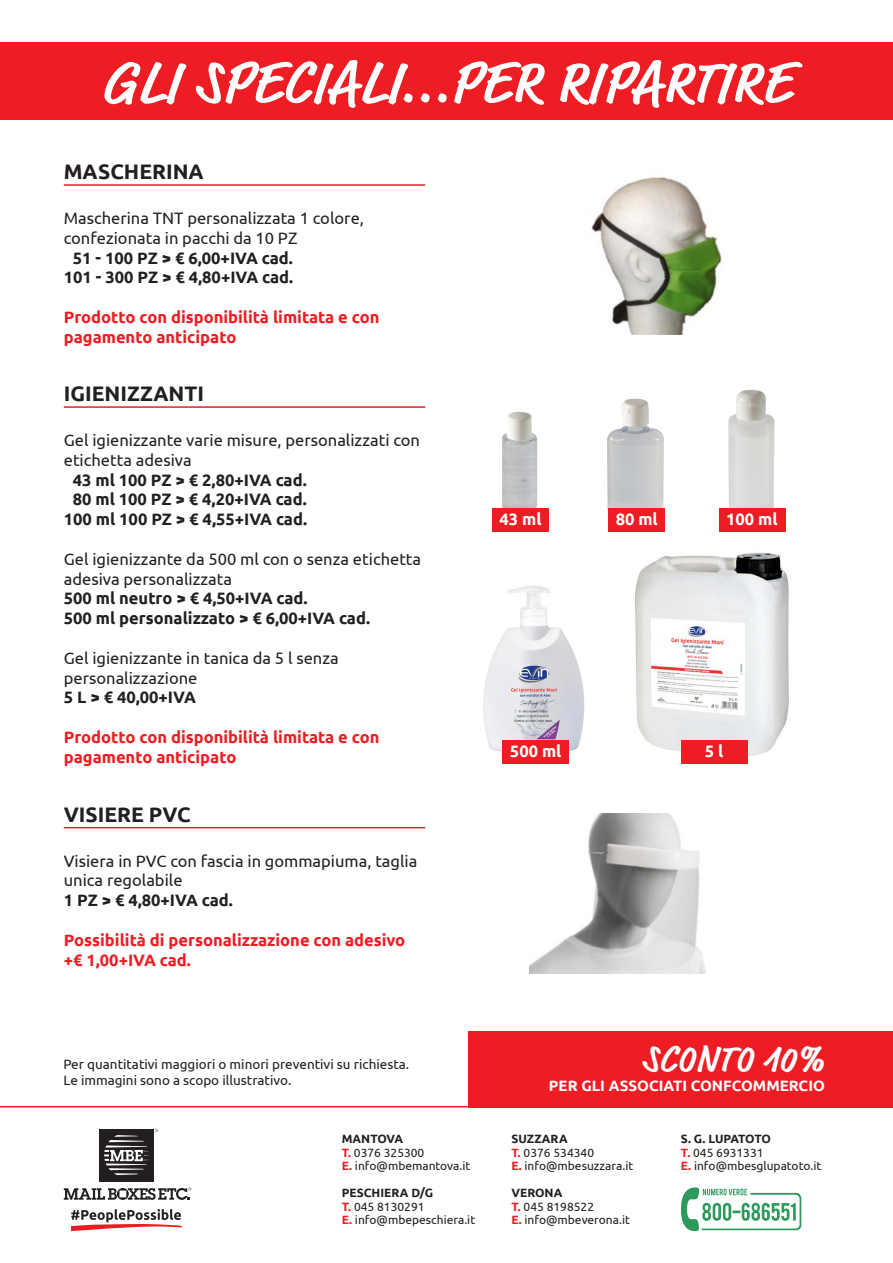
<style>
.page{position:relative;width:893px;height:1263px;background:#fff}
.page>*{position:absolute;margin:0;border:0;box-sizing:border-box;transform-origin:0 0}
.t1{font:700 60px "Market Pro";letter-spacing:.01em;color:#fff}
.t2{font:700 37.5px "Market Pro";letter-spacing:.01em;color:#fff}
.t3{font:700 21px "Ubuntu";color:#231f20}
.t4{font:16.5px/19.8px "Ubuntu";color:#231f20}
.t5{font:700 16.5px "Ubuntu";color:#231f20}
.t6{font:700 16.5px/19.8px "Ubuntu";color:#ee1d23}
.t7{font:700 16.5px "Ubuntu";color:#fff}
.t8{font:700 15px "Ubuntu";color:#fff}
.t9{font:13.5px/16.2px "Ubuntu";color:#231f20}
.t10{font:12px/13.5px "Ubuntu";color:#231f20}
.s1{font-weight:700}
.s2{font-weight:700;color:#ee1d23}
</style>
<div class="page">
<div style="left:99px;top:1129px;width:54px;height:52px;background:#231f20"></div>
<svg style="left:104px;top:1135px;width:45px;height:40px"></svg>
<svg style="left:64px;top:1187px;width:127px;height:13px"></svg>
<svg style="left:71px;top:1209px;width:111px;height:22px"></svg>
<svg style="left:681px;top:1187px;width:121px;height:44px"></svg>
<hr style="left:0;top:1106px;width:893px;height:1px;background:#ee1d23">
<div style="left:468px;top:1031px;width:425px;height:76px;background:#ee1d23"></div>
<hr style="left:64px;top:184px;width:361px;height:2px;background:#ee1d23">
<hr style="left:64px;top:406px;width:361px;height:2px;background:#ee1d23">
<img style="left:591px;top:177px;width:131px;height:157px">
<hr style="left:64px;top:827px;width:361px;height:1px;background:#ee1d23">
<img style="left:529px;top:813px;width:177px;height:160px">
<img style="left:492px;top:412px;width:46px;height:107px">
<img style="left:607px;top:398px;width:57px;height:124px">
<img style="left:728px;top:389px;width:47px;height:119px">
<div style="left:493px;top:508px;width:56px;height:23px;background:#ee1d23"></div>
<div style="left:609px;top:508px;width:56px;height:23px;background:#ee1d23"></div>
<div style="left:719px;top:508px;width:66px;height:23px;background:#ee1d23"></div>
<img style="left:634px;top:553px;width:155px;height:210px">
<img style="left:483px;top:585px;width:102px;height:167px">
<div style="left:502px;top:740px;width:67px;height:23px;background:#ee1d23"></div>
<div style="left:681px;top:740px;width:66px;height:23px;background:#ee1d23"></div>
<div style="left:0;top:42px;width:893px;height:78px;background:#ee1d23"></div>
<p class="t1" style="left:101px;top:40px;width:692px">GLI SPECIALI...PER RIPARTIRE</p>
<p class="t3" style="left:64px;top:159px;width:142px">MASCHERINA</p>
<p class="t4" style="left:64px;top:208px;width:302px">Mascherina TNT personalizzata 1 colore, confezionata in pacchi da 10 PZ</p>
<p class="t5" style="left:73px;top:248px;width:222px">51 - 100 PZ &gt; € 6,00+IVA cad.</p>
<p class="t5" style="left:64px;top:267px;width:231px">101 - 300 PZ &gt; € 4,80+IVA cad.</p>
<p class="t6" style="left:64px;top:307px;width:317px">Prodotto con disponibilità limitata e con pagamento anticipato</p>
<p class="t3" style="left:64px;top:381px;width:142px">IGIENIZZANTI</p>
<p class="t4" style="left:64px;top:430px;width:358px">Gel igienizzante varie misure, personalizzati con etichetta adesiva</p>
<p class="t5" style="left:73px;top:470px;width:235px">43 ml 100 PZ &gt; € 2,80+IVA cad.</p>
<p class="t5" style="left:73px;top:490px;width:235px">80 ml 100 PZ &gt; € 4,20+IVA cad.</p>
<p class="t5" style="left:64px;top:509px;width:245px">100 ml 100 PZ &gt; € 4,55+IVA cad.</p>
<p class="t4" style="left:64px;top:549px;width:359px">Gel igienizzante da 500 ml con o senza etichetta adesiva personalizzata</p>
<p class="t5" style="left:64px;top:589px;width:245px">500 ml neutro &gt; € 4,50+IVA cad.</p>
<p class="t5" style="left:64px;top:608px;width:308px">500 ml personalizzato &gt; € 6,00+IVA cad.</p>
<p class="t4" style="left:64px;top:648px;width:276px">Gel igienizzante in tanica da 5 l senza personalizzazione</p>
<p class="t5" style="left:64px;top:688px;width:134px">5 L &gt; € 40,00+IVA</p>
<p class="t6" style="left:64px;top:727px;width:317px">Prodotto con disponibilità limitata e con pagamento anticipato</p>
<p class="t3" style="left:64px;top:801px;width:128px">VISIERE PVC</p>
<p class="t4" style="left:64px;top:850px;width:355px">Visiera in PVC con fascia in gommapiuma, taglia unica regolabile</p>
<p class="t5" style="left:64px;top:890px;width:171px">1 PZ &gt; € 4,80+IVA cad.</p>
<p class="t6" style="left:64px;top:930px;width:343px">Possibilità di personalizzazione con adesivo +€ 1,00+IVA cad.</p>
<p class="t7" style="left:500px;top:509px;width:44px">43 ml</p>
<p class="t7" style="left:616px;top:509px;width:44px">80 ml</p>
<p class="t7" style="left:726px;top:509px;width:53px">100 ml</p>
<p class="t7" style="left:510px;top:741px;width:53px">500 ml</p>
<p class="t7" style="left:705px;top:741px;width:20px">5l</p>
<p class="t9" style="left:64px;top:1055px;width:347px">Per quantitativi maggiori o minori preventivi su richiesta.<br>Le immagini sono a scopo illustrativo.</p>
<p class="t10" style="left:342px;top:1132px;width:130px"><span class="s1">MANTOVA<br></span><span class="s2">T.</span> 0376 325300<br><span class="s2">E.</span> info@mbemantova.it</p>
<p class="t10" style="left:342px;top:1186px;width:135px"><span class="s1">PESCHIERA D/G<br></span><span class="s2">T.</span> 045 8130291<br><span class="s2">E.</span> info@mbepeschiera.it</p>
<h2 class="t2" style="left:642px;top:1032px;width:184px">SCONTO 10%</h2>
<p class="t8" style="left:549px;top:1077px;width:277px">PER GLI ASSOCIATI CONFCOMMERCIO</p>
<p class="t10" style="left:511px;top:1132px;width:123px"><span class="s1">SUZZARA<br></span><span class="s2">T.</span> 0376 534340<br><span class="s2">E.</span> info@mbesuzzara.it</p>
<p class="t10" style="left:511px;top:1186px;width:120px"><span class="s1">VERONA<br></span><span class="s2">T.</span> 045 8198522<br><span class="s2">E.</span> info@mbeverona.it</p>
<p class="t10" style="left:681px;top:1132px;width:142px"><span class="s1">S. G. LUPATOTO<br></span><span class="s2">T.</span> 045 6931331<br><span class="s2">E.</span> info@mbesglupatoto.it</p>
</div>
